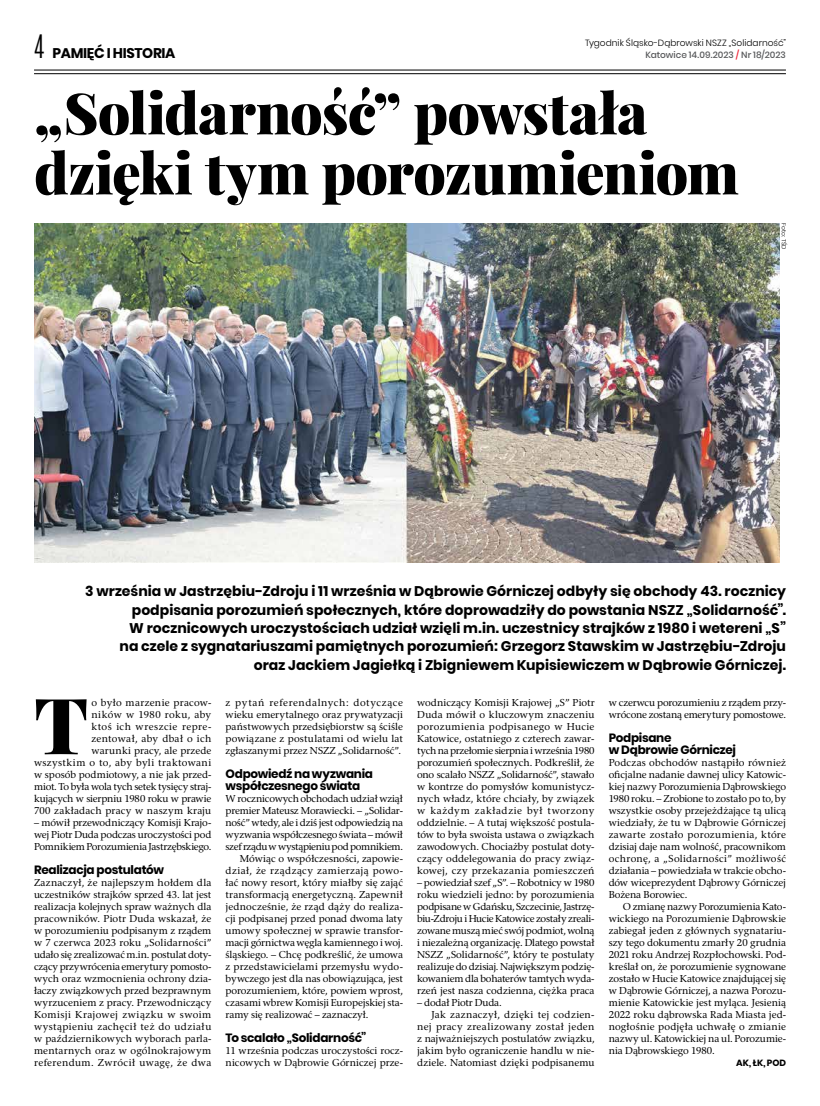
<style>
.page{position:relative;width:820px;height:1106px;background:#fff}
.page>*{position:absolute;margin:0;border:0;box-sizing:border-box;transform-origin:0 0}
.t1{font:900 77.7px "Playfair Display";color:#000}
.t2{font:900 57px/60px "Playfair Display";letter-spacing:-.015em;color:#000}
.t3{font:700 14px/18.4px "Poppins";color:#000;text-align:right}
.t4{font:700 14px "Poppins";letter-spacing:-.025em;color:#000}
.t5{font:700 12px/12px "Poppins";letter-spacing:-.025em;color:#000}
.t6{font:10px/12px "Rashel EFN";color:#000;text-align:justify}
.t7{font:10px/12px "Rashel EFN";letter-spacing:-.02em;color:#000}
.t8{font:10px "Rashel EFN";letter-spacing:-.025em;color:#000}
.t9{font:10px "Rashel EFN";letter-spacing:.035em;color:#000}
.t10{font:10px "Rashel EFN";letter-spacing:-.03em;color:#000}
.t11{font:10px "Rashel EFN";letter-spacing:.02em;color:#000}
.t12{font:10px "Rashel EFN";letter-spacing:.04em;color:#000}
.t13{font:300 9px "Poppins";color:#000}
.t14{font:500 9px "Poppins";color:#58595b}
.t15{font:700 9px "Poppins";color:#000}
.t16{font:300 6px "Poppins";letter-spacing:.005em;color:#000}
.s1{font-family:"Antonio";font-weight:300;font-size:27px}
.s2{color:#ed1c2e}
</style>
<div class="page">
<hr style="left:34px;top:70px;width:751px;height:1px;background:#000">
<hr style="left:34px;top:73px;width:751px;height:1px;background:#000">
<img style="left:34px;top:223px;width:745px;height:339px">
<h3 class="t4" style="left:34px;top:45px;width:102px"><span class="s1">4</span> pamięć i histo</h3>
<p class="t13" style="left:585px;top:38px;width:202px">Tygodnik Śląsko-Dąbrowski NSZZ „Solidarność”</p>
<h3 class="t3" style="left:153px;top:44px;width:24px">ria</h3>
<p class="t14" style="left:645px;top:50px;width:142px">Katowice 14.09.2023 <span class="s2">/</span> Nr 18/2023</p>
<h2 class="t2" style="left:34px;top:82px;width:706px">„Solidarność” powstała dzięki tym porozumieniom</h2>
<p class="t16" style="left:787px;top:223px;width:28px;rotate:90deg">Foto: TŚD</p>
<p class="t3" style="left:85px;top:582px;width:702px">3 września w Jastrzębiu-Zdroju i 11 września w Dąbrowie Górniczej odbyły się obchody 43. rocznicy podpisania porozumień społecznych, które doprowadziły do powstania NSZZ „Solidarność”.<br>W rocznicowych uroczystościach udział wzięli m.in. uczestnicy strajków z 1980 i wetereni „S”<br>na czele z sygnatariuszami pamiętnych porozumień: Grzegorz Stawskim w Jastrzębiu-Zdroju oraz Jackiem Jagiełką i Zbigniewem Kupisiewiczem w Dąbrowie Górniczej.</p>
<p class="t6" style="left:34px;top:696px;width:179px;text-align:right">o było marzenie pracow-<br>ników w 1980 roku, aby<br>ktoś ich wreszcie repre-<br>zentował, aby dbał o ich<br>warunki pracy, ale przede<br>wszystkim o to, aby byli traktowani w sposób podmiotowy, a nie jak przed&shy;miot. To była wola tych setek tysięcy straj&shy;kujących w sierpniu 1980 roku w prawie<br>700 zakładach pracy w naszym kraju</p>
<p class="t6" style="left:34px;top:816px;width:179px">– mówił przewodniczący Komisji Krajo&shy;wej Piotr Duda podczas uroczystości pod Pomnikiem Porozumienia Jastrzębskiego.</p>
<p class="t5" style="left:34px;top:864px;width:131px">Realizacja postulatów</p>
<p class="t6" style="left:34px;top:876px;width:179px">Zaznaczył, że najlepszym hołdem dla uczestników strajków sprzed 43. lat jest realizacja kolejnych spraw ważnych dla pracowników. Piotr Duda wskazał, że w porozumieniu podpisanym z rządem w 7 czerwca 2023 roku „Solidarności” udało się zrealizować m.in. postulat doty&shy;czący przywrócenia emerytury pomosto&shy;wych oraz wzmocnienia ochrony dzia&shy;łaczy związkowych przed bezprawnym wyrzuceniem z pracy. Przewodniczący Komisji Krajowej związku w swoim wystąpieniu zachęcił też do udziału w październikowych wyborach parla&shy;mentarnych oraz w ogólnokrajowym referendum. Zwrócił uwagę, że dwa</p>
<h1 class="t1" style="left:34px;top:675px;width:56px">T</h1>
<p class="t6" style="left:225px;top:696px;width:179px">z pytań referendalnych: dotyczące wieku emerytalnego oraz prywatyzacji państwowych przedsiębiorstw są ściśle powiązane z postulatami od wielu lat zgłaszanymi przez NSZZ „Solidarność”.</p>
<p class="t5" style="left:225px;top:768px;width:149px">Odpowiedź na wyzwania współczesnego świata</p>
<p class="t6" style="left:225px;top:792px;width:179px">W rocznicowych obchodach udział wziął</p>
<p class="t7" style="left:225px;top:804px;width:179px">premier Mateusz Morawiecki. – „Solidar-</p>
<p class="t8" style="left:225px;top:816px;width:179px">ność” wtedy, ale i dziś jest odpowiedzią na</p>
<p class="t7" style="left:225px;top:828px;width:179px">wyzwania współczesnego świata – mówił</p>
<p class="t10" style="left:225px;top:840px;width:179px">szef rządu w wystąpieniu pod pomnikiem.</p>
<p class="t6" style="left:240px;top:852px;width:165px">Mówiąc o współczesności, zapowie-</p>
<p class="t12" style="left:225px;top:864px;width:179px">dział, że rządzący zamierzają powo-</p>
<p class="t6" style="left:225px;top:876px;width:179px">łać nowy resort, który miałby się zająć</p>
<p class="t6" style="left:225px;top:888px;width:179px">transformacją energetyczną. Zapewnił</p>
<p class="t11" style="left:225px;top:900px;width:179px">jednocześnie, że rząd dąży do realiza-</p>
<p class="t6" style="left:225px;top:912px;width:179px">cji podpisanej przed ponad dwoma laty</p>
<p class="t6" style="left:225px;top:924px;width:179px">umowy społecznej w sprawie transfor-</p>
<p class="t8" style="left:225px;top:936px;width:179px">macji górnictwa węgla kamiennego i woj.</p>
<p class="t6" style="left:225px;top:948px;width:179px">śląskiego. – Chcę podkreślić, że umowa</p>
<p class="t6" style="left:225px;top:960px;width:179px">z przedstawicielami przemysłu wydo-</p>
<p class="t6" style="left:225px;top:972px;width:179px">bywczego jest dla nas obowiązująca, jest</p>
<p class="t6" style="left:225px;top:984px;width:179px">porozumieniem, które, powiem wprost,</p>
<p class="t6" style="left:225px;top:996px;width:179px">czasami wbrew Komisji Europejskiej sta-</p>
<p class="t6" style="left:225px;top:1008px;width:144px">ramy się realizować – zaznaczył.</p>
<p class="t5" style="left:225px;top:1032px;width:142px">To scalało „Solidarność”</p>
<p class="t6" style="left:225px;top:1044px;width:179px">11 września podczas uroczystości rocz&shy;nicowych w Dąbrowie Górniczej prze-</p>
<p class="t6" style="left:417px;top:696px;width:179px">wodniczący Komisji Krajowej „S” Piotr Duda mówił o kluczowym znaczeniu porozumienia podpisanego w Hucie Katowice, ostatniego z czterech zawar&shy;tych na przełomie sierpnia i września 1980 porozumień społecznych. Podkreślił, że ono scalało NSZZ „Solidarność”, stawało w kontrze do pomysłów komunistycz&shy;nych władz, które chciały, by związek w każdym zakładzie był tworzony oddzielnie. – A tutaj większość postula&shy;tów to była swoista ustawa o związkach zawodowych. Chociażby postulat doty&shy;czący oddelegowania do pracy związ&shy;kowej, czy przekazania pomieszczeń</p>
<p class="t6" style="left:417px;top:876px;width:179px">– powiedział szef „S”. – Robotnicy w 1980 roku wiedzieli jedno: by porozumienia podpisane w Gdańsku, Szczecinie, Jastrzę&shy;biu-Zdroju i Hucie Katowice zostały zreali&shy;zowane muszą mieć swój podmiot, wolną i niezależną organizację. Dlatego powstał NSZZ „Solidarność”, który te postulaty realizuje do dzisiaj. Największym podzię&shy;kowaniem dla bohaterów tamtych wyda&shy;rzeń jest nasza codzienna, ciężka praca</p>
<p class="t6" style="left:417px;top:996px;width:86px">– dodał Piotr Duda.</p>
<p class="t9" style="left:431px;top:1008px;width:165px">Jak zaznaczył, dzięki tej codzien-</p>
<p class="t9" style="left:417px;top:1020px;width:179px">nej pracy zrealizowany został jeden</p>
<p class="t6" style="left:417px;top:1032px;width:179px">z najważniejszych postulatów związku,</p>
<p class="t6" style="left:417px;top:1044px;width:179px">jakim było ograniczenie handlu w nie-</p>
<p class="t6" style="left:417px;top:1056px;width:179px">dziele. Natomiast dzięki podpisanemu</p>
<p class="t7" style="left:608px;top:696px;width:179px">w czerwcu porozumieniu z rządem przy&shy;wrócone zostaną emerytury pomostowe.</p>
<p class="t5" style="left:608px;top:732px;width:129px">Podpisane<br>w Dąbrowie Górniczej</p>
<p class="t6" style="left:608px;top:756px;width:179px">Podczas obchodów nastąpiło również oficjalne nadanie dawnej ulicy Katowic&shy;kiej nazwy Porozumienia Dąbrowskiego 1980 roku. – Zrobione to zostało po to, by wszystkie osoby przejeżdżające tą ulicą wiedziały, że tu w Dąbrowie Górniczej zawarte zostało porozumienia, które dzisiaj daje nam wolność, pracownikom ochronę, a „Solidarności” możliwość działania – powiedziała w trakcie obcho&shy;dów wiceprezydent Dąbrowy Górniczej Bożena Borowiec.</p>
<p class="t6" style="left:608px;top:900px;width:179px;text-indent:14px">O zmianę nazwy Porozumienia Kato&shy;wickiego na Porozumienie Dąbrowskie zabiegał jeden z głównych sygnatariu&shy;szy tego dokumentu zmarły 20 grudnia 2021 roku Andrzej Rozpłochowski. Pod&shy;kreślał on, że porozumienie sygnowane zostało w Hucie Katowice znajdującej się w Dąbrowie Górniczej, a nazwa Porozu&shy;mienie Katowickie jest myląca. Jesienią 2022 roku dąbrowska Rada Miasta jed&shy;nogłośnie podjęła uchwałę o zmianie nazwy ul. Katowickiej na ul. Porozumie&shy;nia Dąbrowskiego 1980.</p>
<p class="t15" style="left:736px;top:1058px;width:51px">AK, ŁK, POD</p>
</div>
